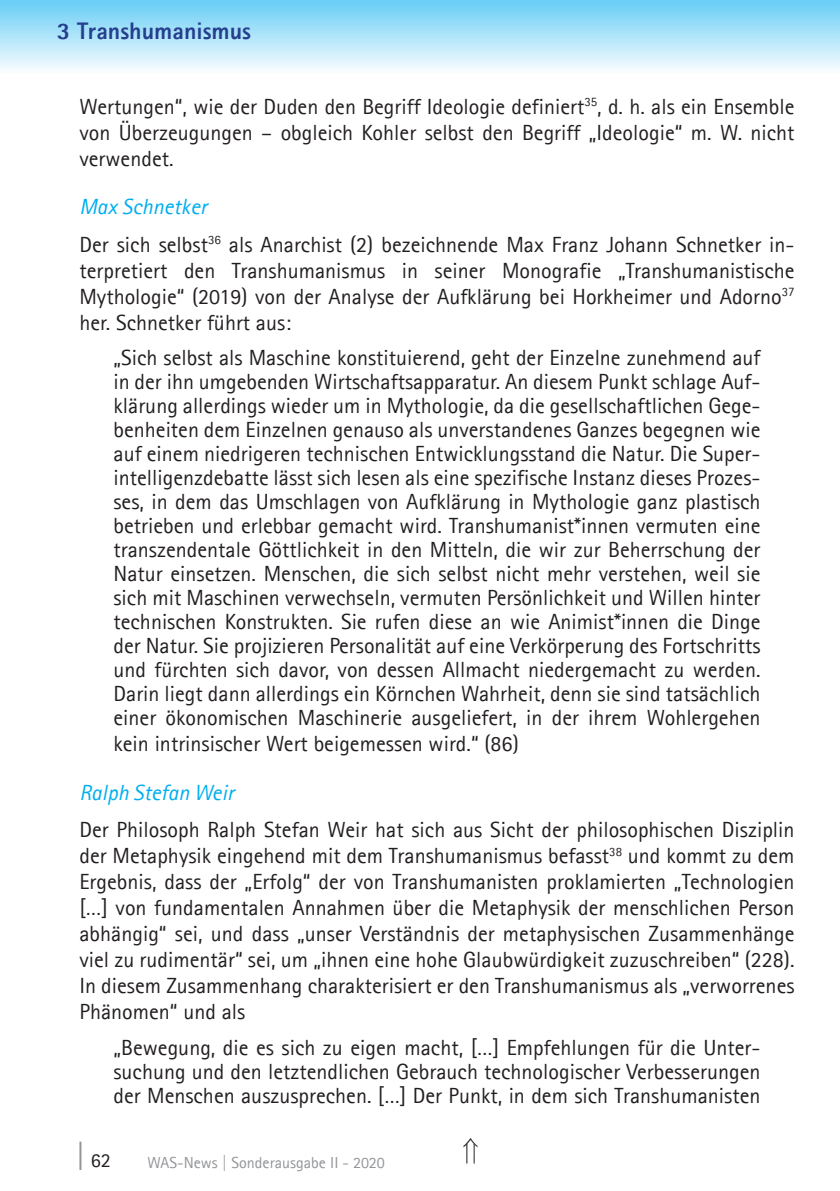
<style>
.page{position:relative;width:840px;height:1191px;background:#fff}
.page>*{position:absolute;margin:0;border:0;box-sizing:border-box;transform-origin:0 0}
.Heading_1{font:800 24px "Agfa Rotis Sans Serif";color:#253f8e}
.Zitat2{font:22px/24px "Agfa Rotis Sans Serif";color:#231f20;text-align:justify}
.Heading_4{font:italic 22px "Agfa Rotis Sans Serif";color:#00aeef}
.t1{font:20px "Agfa Rotis Sans Serif";color:#231f20}
.t2{font:16px "Agfa Rotis Sans Serif";color:#939598}
</style>
<div class="page">
<hr style="left:79px;top:1141px;width:2px;height:29px;background:#939598">
<div style="left:0;top:0;width:839px;height:74px;background:linear-gradient(to bottom,#66cdf5,#fafdfe)"></div>
<p class="Heading_1" style="left:57px;top:16px;width:196px">3 Transhumanismus</p>
<p class="Zitat2" style="left:79px;top:93px;width:716px;line-height:26px">Wertungen“, wie der Duden den Begriff Ideologie definiert<sup>35</sup>, d. h. als ein Ensemble von Überzeugungen – obgleich Kohler selbst den Begriff „Ideologie“ m. W. nicht verwendet.</p>
<p class="Heading_4" style="left:79px;top:194px;width:129px">Max Schnetker</p>
<p class="Zitat2" style="left:79px;top:231px;width:716px;line-height:26px">Der sich selbst<sup>36</sup> als Anarchist (2) bezeichnende Max Franz Johann Schnetker in&shy;terpretiert den Transhumanismus in seiner Monografie „Transhumanistische Mythologie“ (2019) von der Analyse der Aufklärung bei Horkheimer und Adorno<sup>37 </sup>her. Schnetker führt aus:</p>
<p class="Zitat2" style="left:113px;top:345px;width:648px">„Sich selbst als Maschine konstituierend, geht der Einzelne zunehmend auf in der ihn umgebenden Wirtschaftsapparatur. An diesem Punkt schlage Auf&shy;klärung allerdings wieder um in Mythologie, da die gesellschaftlichen Gege&shy;benheiten dem Einzelnen genauso als unverstandenes Ganzes begegnen wie auf einem niedrigeren technischen Entwicklungsstand die Natur. Die Super&shy;intelligenzdebatte lässt sich lesen als eine spezifische Instanz dieses Prozes&shy;ses, in dem das Umschlagen von Aufklärung in Mythologie ganz plastisch betrieben und erlebbar gemacht wird. Transhumanist*innen vermuten eine transzendentale Göttlichkeit in den Mitteln, die wir zur Beherrschung der Natur einsetzen. Menschen, die sich selbst nicht mehr verstehen, weil sie sich mit Maschinen verwechseln, vermuten Persönlichkeit und Willen hinter technischen Konstrukten. Sie rufen diese an wie Animist*innen die Dinge der Natur. Sie projizieren Personalität auf eine Verkörperung des Fortschritts und fürchten sich davor, von dessen Allmacht niedergemacht zu werden.<br>Darin liegt dann allerdings ein Körnchen Wahrheit, denn sie sind tatsächlich einer ökonomischen Maschinerie ausgeliefert, in der ihrem Wohlergehen</p>
<p class="Zitat2" style="left:113px;top:731px;width:406px">kein intrinsischer Wert beigemessen wird.“ (86)</p>
<p class="Heading_4" style="left:79px;top:779px;width:156px">Ralph Stefan Weir</p>
<p class="Zitat2" style="left:79px;top:816px;width:716px;line-height:26px">Der Philosoph Ralph Stefan Weir hat sich aus Sicht der philosophischen Disziplin der Metaphysik eingehend mit dem Transhumanismus befasst<sup>38</sup> und kommt zu dem Ergebnis, dass der „Erfolg“ der von Transhumanisten proklamierten „Technologien […] von fundamentalen Annahmen über die Metaphysik der menschlichen Person abhängig“ sei, und dass „unser Verständnis der metaphysischen Zusammenhänge viel zu rudimentär“ sei, um „ihnen eine hohe Glaubwürdigkeit zuzuschreiben“ (228).<br>In diesem Zusammenhang charakterisiert er den Transhumanismus als „verworrenes Phänomen“ und als</p>
<p class="Zitat2" style="left:113px;top:1035px;width:648px">„Bewegung, die es sich zu eigen macht, […] Empfehlungen für die Unter&shy;suchung und den letztendlichen Gebrauch technologischer Verbesserungen der Menschen auszusprechen. […] Der Punkt, in dem sich Transhumanisten</p>
<p class="t1" style="left:91px;top:1148px;width:21px">62</p>
<p class="t2" style="left:147px;top:1153px;width:239px">WAS-News | Sonderausgabe II - 2020</p>
</div>
